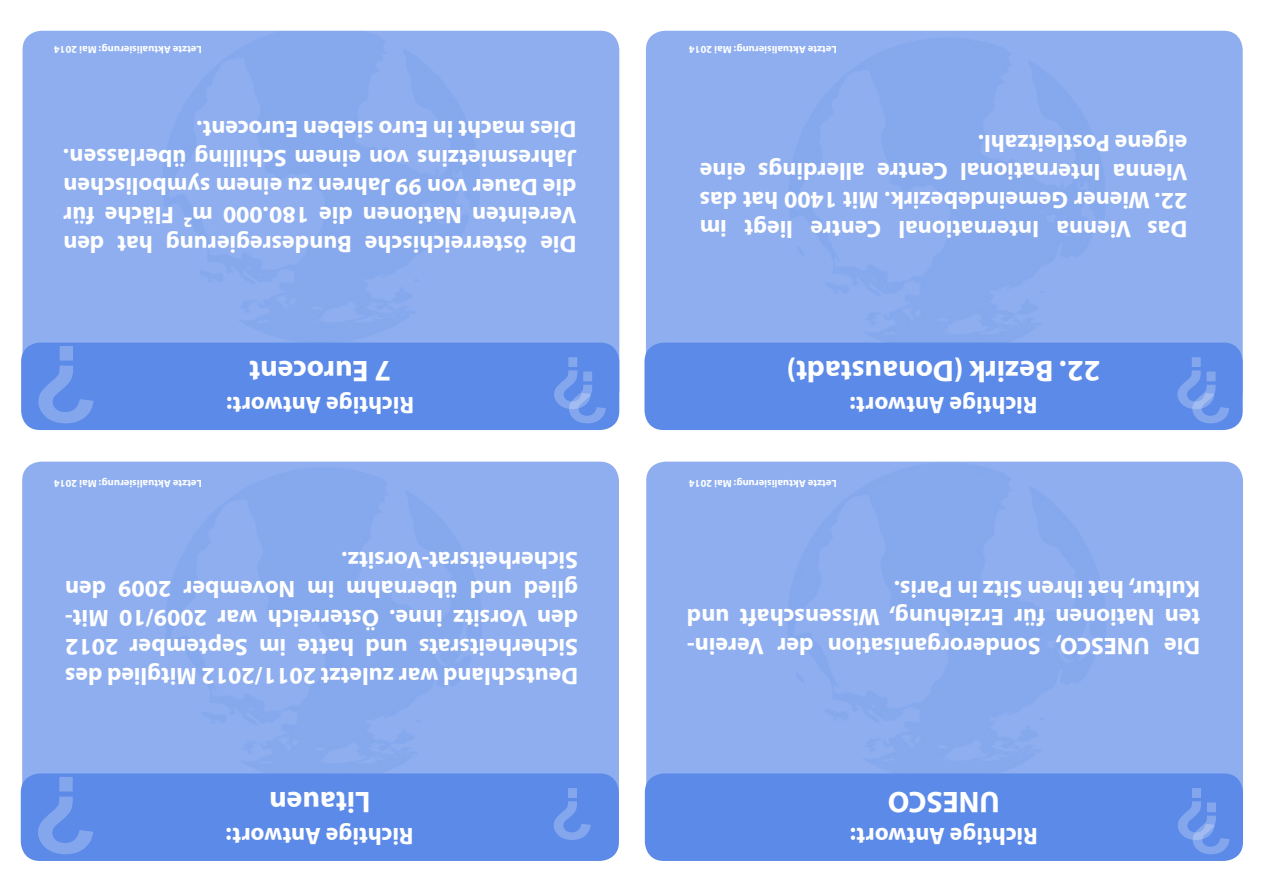
<style>
.page{position:relative;width:1263px;height:893px;background:#fff}
.page>*{position:absolute;margin:0;border:0;box-sizing:border-box;transform-origin:0 0}
.t1{font:700 30px "Myriad Pro";color:#fff}
.t2{font:700 24px/28.8px "Myriad Pro";color:#fff;text-align:justify}
.t3{font:700 10.5px "Myriad Pro";color:#fff}
</style>
<div class="page">
<div style="left:23px;top:31px;width:596px;height:327px;background:#8eaeef"></div>
<div style="left:21px;top:343px;width:598px;height:87px;background:#5c8ae8;border-radius:19px"></div>
<svg style="left:38px;top:346px;width:55px;height:77px"></svg>
<svg style="left:554px;top:357px;width:52px;height:66px"></svg>
<div style="left:22px;top:462px;width:597px;height:326px;background:#8eaeef"></div>
<div style="left:21px;top:773px;width:598px;height:88px;background:#5c8ae8;border-radius:19px"></div>
<svg style="left:38px;top:777px;width:55px;height:77px"></svg>
<svg style="left:554px;top:788px;width:37px;height:52px"></svg>
<div style="left:646px;top:31px;width:597px;height:327px;background:#8eaeef"></div>
<div style="left:644px;top:343px;width:599px;height:87px;background:#5c8ae8;border-radius:19px"></div>
<svg style="left:1177px;top:357px;width:52px;height:66px"></svg>
<div style="left:646px;top:462px;width:597px;height:326px;background:#8eaeef"></div>
<div style="left:645px;top:773px;width:598px;height:88px;background:#5c8ae8;border-radius:19px"></div>
<svg style="left:1178px;top:788px;width:51px;height:66px"></svg>
<p class="t3" style="left:202px;top:57px;width:149px;rotate:-180deg">Letzte Aktualisierung: Mai 2014</p>
<p class="t3" style="left:837px;top:57px;width:149px;rotate:-180deg">Letzte Aktualisierung: Mai 2014</p>
<p class="t2" style="left:576px;top:259px;width:515px;rotate:-180deg">Die österreichische Bundesregierung hat den Vereinten Nationen die 180.000 m² Fläche für die Dauer von 99 Jahren zu einem symbolischen Jahresmietzins von einem Schilling überlassen.<br>Dies macht in Euro sieben Eurocent.</p>
<p class="t1" style="left:391px;top:391px;width:143px;rotate:-180deg">7 Eurocent</p>
<p class="t2" style="left:414px;top:421px;width:189px;rotate:-180deg">Richtige Antwort:</p>
<p class="t2" style="left:1187px;top:215px;width:489px;rotate:-180deg">22. Wiener Gemeindebezirk. Mit 1400 hat das Vienna International Centre allerdings eine eigene Postleitzahl.</p>
<p class="t2" style="left:1187px;top:244px;width:489px;rotate:-180deg">Das Vienna International Centre liegt im</p>
<p class="t1" style="left:1100px;top:391px;width:315px;rotate:-180deg">22. Bezirk (Donaustadt)</p>
<p class="t2" style="left:1037px;top:421px;width:189px;rotate:-180deg">Richtige Antwort:</p>
<p class="t3" style="left:202px;top:490px;width:149px;rotate:-180deg">Letzte Aktualisierung: Mai 2014</p>
<p class="t3" style="left:837px;top:490px;width:149px;rotate:-180deg">Letzte Aktualisierung: Mai 2014</p>
<p class="t2" style="left:578px;top:691px;width:515px;rotate:-180deg">Deutschland war zuletzt 2011/2012 Mitglied des Sicherheitsrats und hatte im September 2012 den Vorsitz inne. Österreich war 2009/10 Mit&shy;glied und übernahm im November 2009 den Sicherheitsrat-Vorsitz.</p>
<p class="t1" style="left:370px;top:822px;width:103px;rotate:-180deg">Litauen</p>
<p class="t2" style="left:414px;top:852px;width:189px;rotate:-180deg">Richtige Antwort:</p>
<p class="t2" style="left:1200px;top:661px;width:515px;rotate:-180deg">Die UNESCO, Sonderorganisation der Verein&shy;ten Nationen für Erziehung, Wissenschaft und Kultur, hat ihren Sitz in Paris.</p>
<p class="t1" style="left:1000px;top:822px;width:113px;rotate:-180deg">UNESCO</p>
<p class="t2" style="left:1038px;top:852px;width:189px;rotate:-180deg">Richtige Antwort:</p>
</div>
